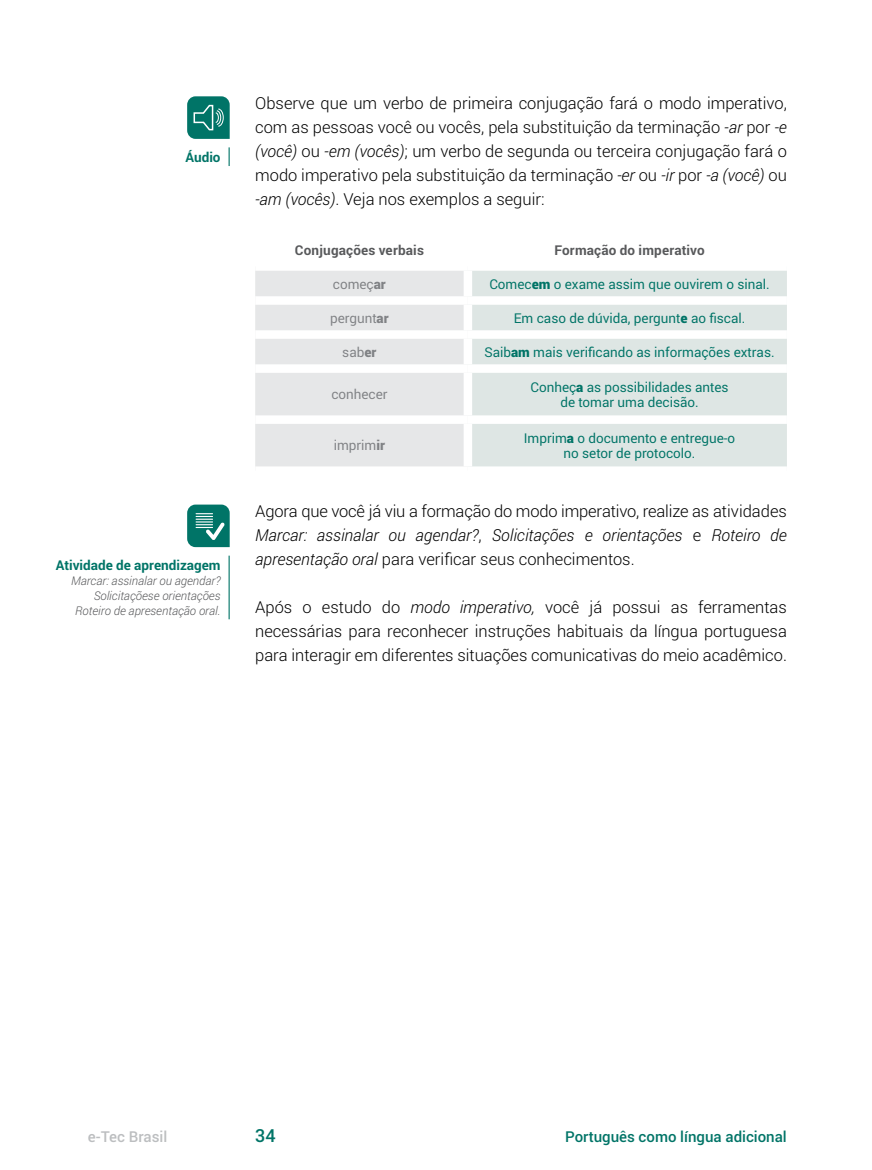
<style>
.page{position:relative;width:872px;height:1170px;background:#fff}
.page>*{position:absolute;margin:0;border:0;box-sizing:border-box;transform-origin:0 0}
.t1{font:500 18px "Roboto";color:#007467}
.t2{font:300 16.5px/24px "Roboto";color:#000;text-align:justify}
.t3{font:500 15px "Roboto";color:#007467}
.t4{font:500 15px "Roboto";color:#bcbec0}
.t5{font:13.5px/15px "Roboto";color:#007467;text-align:center}
.t6{font:700 13.5px "Roboto";letter-spacing:.01em;color:#58595b}
.t7{font:13.5px "Roboto";color:#808285}
.t8{font:700 13.5px "Roboto";color:#007467}
.t9{font:italic 300 12px/15px "Roboto";color:#58595b;text-align:right}
.s1{font-style:italic}
.s2{font-weight:900}
</style>
<div class="page">
<div style="left:255px;top:271px;width:208px;height:195px;background:#e6e7e8"></div>
<div style="left:472px;top:271px;width:315px;height:195px;background:#dee6e4"></div>
<div style="left:255px;top:296px;width:213px;height:9px;background:#fff"></div>
<div style="left:255px;top:330px;width:213px;height:9px;background:#fff"></div>
<div style="left:255px;top:364px;width:213px;height:9px;background:#fff"></div>
<div style="left:255px;top:415px;width:213px;height:9px;background:#fff"></div>
<div style="left:468px;top:296px;width:319px;height:9px;background:#fff"></div>
<div style="left:468px;top:330px;width:319px;height:9px;background:#fff"></div>
<div style="left:468px;top:364px;width:319px;height:9px;background:#fff"></div>
<div style="left:468px;top:415px;width:319px;height:9px;background:#fff"></div>
<svg style="left:228px;top:147px;width:2px;height:19px"></svg>
<svg style="left:187px;top:96px;width:43px;height:43px;background:#22867b"></svg>
<svg style="left:187px;top:504px;width:43px;height:43px;background:#2b8b80"></svg>
<hr style="left:228px;top:555px;width:2px;height:64px;background:#007467">
<p class="t8" style="left:185px;top:148px;width:37px">Áudio</p>
<p class="t8" style="left:56px;top:556px;width:166px">Atividade de aprendizagem</p>
<p class="t9" style="left:71px;top:573px;width:151px">Marcar: assinalar ou agendar?<br>Solicitaçõese orientações<br>Roteiro de apresentação oral.</p>
<p class="t2" style="left:255px;top:91px;width:533px">Observe que um verbo de primeira conjugação fará o modo imperativo, com as pessoas você ou vocês, pela substituição da terminação <span class="s1">-ar</span> por <span class="s1">-e (você)</span> ou <span class="s1">-em (vocês)</span>; um verbo de segunda ou terceira conjugação fará o modo imperativo pela substituição da terminação <span class="s1">-er</span> ou <span class="s1">-ir</span> por <span class="s1">-a (você)</span> ou <span class="s1">-am (vocês)</span>. Veja nos exemplos a seguir:</p>
<p class="t6" style="left:295px;top:240px;width:131px">Conjugações verbais</p>
<p class="t6" style="left:554px;top:240px;width:152px">Formação do imperativo</p>
<p class="t7" style="left:333px;top:274px;width:55px">começ<span class="s2">ar</span></p>
<p class="t5" style="left:489px;top:276px;width:282px">Comec<span class="s2">em</span> o exame assim que ouvirem o sinal.</p>
<p class="t7" style="left:330px;top:308px;width:60px">pergunt<span class="s2">ar</span></p>
<p class="t5" style="left:514px;top:310px;width:233px">Em caso de dúvida, pergunt<span class="s2">e</span> ao fiscal.</p>
<p class="t7" style="left:342px;top:342px;width:36px">sab<span class="s2">er</span></p>
<p class="t5" style="left:484px;top:344px;width:291px">Saib<span class="s2">am</span> mais verificando as informações extras.</p>
<p class="t7" style="left:331px;top:385px;width:58px">conhecer</p>
<p class="t5" style="left:530px;top:379px;width:200px">Conheç<span class="s2">a</span> as possibilidades antes de tomar uma decisão.</p>
<p class="t7" style="left:334px;top:436px;width:53px">imprim<span class="s2">ir</span></p>
<p class="t5" style="left:524px;top:430px;width:213px">Imprim<span class="s2">a</span> o documento e entregue-o no setor de protocolo.</p>
<p class="t2" style="left:255px;top:499px;width:533px">Agora que você já viu a formação do modo imperativo, realize as atividades <span class="s1">Marcar: assinalar ou agendar?</span>, <span class="s1">Solicitações e orientações</span> e <span class="s1">Roteiro de apresentação oral</span> para verificar seus conhecimentos.</p>
<p class="t2" style="left:255px;top:595px;width:533px">Após o estudo do <span class="s1">modo imperativo,</span> você já possui as ferramentas necessárias para reconhecer instruções habituais da língua portuguesa para interagir em diferentes situações comunicativas do meio acadêmico.</p>
<p class="t4" style="left:88px;top:1125px;width:81px">e-Tec Brasil</p>
<p class="t1" style="left:255px;top:1122px;width:22px">34</p>
<p class="t3" style="left:565px;top:1125px;width:223px">Português como língua adicional</p>
</div>
